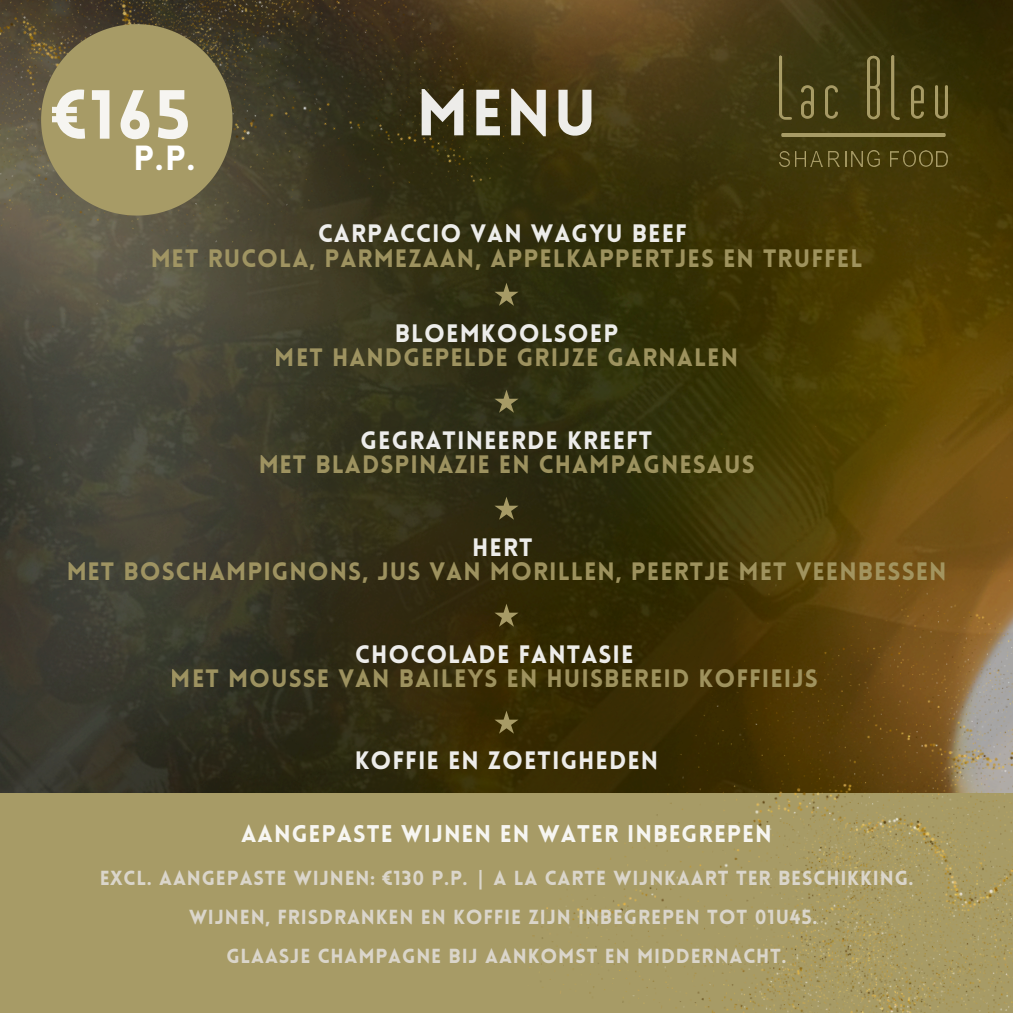
<style>
.page{position:relative;width:1013px;height:1013px;background:#fff}
.page>*{position:absolute;margin:0;border:0;box-sizing:border-box;transform-origin:0 0}
.t1{font:900 67.88px "Lovelo";color:#fefefe}
.t2{font:900 63.75px "Lovelo";color:#fefefe}
.t3{font:900 34.12px "Lovelo";color:#fff}
.t4{font:900 24.62px "Lovelo";letter-spacing:.04em;color:#a79b66}
.t5{font:900 24.62px "Lovelo";letter-spacing:.04em;color:#fefefe}
.t6{font:900 23.62px "Lovelo";letter-spacing:.04em;color:#fefefe}
.t7{font:900 19.88px/39.4px "Lovelo";letter-spacing:.04em;color:#dfdbd4;text-align:center}
.s1{font-family:"Noto Sans";font-weight:700}
</style>
<div class="page">
<img style="left:0;top:0;width:1012px;height:793px">
<svg style="left:494px;top:603px;width:24px;height:23px"></svg>
<svg style="left:494px;top:710px;width:24px;height:23px"></svg>
<img style="left:0;top:0;width:539px;height:574px">
<svg style="left:41px;top:24px;width:191px;height:191px;background:#958a5c"></svg>
<div style="left:0;top:793px;width:1012px;height:219px;background:#a79b66"></div>
<img style="left:524px;top:366px;width:488px;height:646px">
<img style="left:779px;top:151px;width:10px;height:15px">
<img style="left:779px;top:56px;width:12px;height:63px">
<img style="left:795px;top:151px;width:10px;height:15px">
<img style="left:801px;top:86px;width:12px;height:33px">
<img style="left:810px;top:151px;width:12px;height:15px">
<img style="left:825px;top:86px;width:12px;height:33px">
<img style="left:828px;top:151px;width:11px;height:15px">
<svg style="left:845px;top:151px;width:1px;height:15px"></svg>
<img style="left:852px;top:151px;width:10px;height:15px">
<img style="left:867px;top:151px;width:12px;height:15px">
<img style="left:867px;top:56px;width:12px;height:63px">
<img style="left:890px;top:151px;width:8px;height:15px">
<img style="left:891px;top:56px;width:8px;height:63px">
<img style="left:903px;top:151px;width:12px;height:15px">
<img style="left:911px;top:86px;width:12px;height:33px">
<img style="left:919px;top:151px;width:13px;height:15px">
<img style="left:779px;top:134px;width:168px;height:3px">
<img style="left:935px;top:86px;width:12px;height:33px">
<img style="left:936px;top:151px;width:11px;height:15px">
<h1 class="t1" style="left:52px;top:88px;width:140px">€165</h1>
<h2 class="t2" style="left:416px;top:87px;width:181px">MENU</h2>
<p class="t3" style="left:133px;top:144px;width:64px">P.P.</p>
<p class="t5" style="left:318px;top:223px;width:370px">CARPACCIO VAN WAGYU BEEF</p>
<p class="t4" style="left:150px;top:248px;width:713px">MET RUCOLA, PARMEZAAN, APPELKAPPERTJES EN TRUFFEL</p>
<p class="t5" style="left:395px;top:323px;width:225px">BLOEMKOOLSOEP</p>
<p class="t4" style="left:275px;top:348px;width:464px">MET HANDGEPELDE GRIJZE GARNALEN</p>
<p class="t5" style="left:360px;top:430px;width:293px">GEGRATINEERDE KREEFT</p>
<p class="t4" style="left:258px;top:455px;width:498px">MET BLADSPINAZIE EN CHAMPAGNESAUS</p>
<p class="t5" style="left:472px;top:537px;width:62px">HERT</p>
<p class="t4" style="left:66px;top:561px;width:881px">MET BOSCHAMPIGNONS, JUS VAN MORILLEN, PEERTJE MET VEENBESSEN</p>
<p class="t5" style="left:355px;top:644px;width:280px">CHOCOLADE FANTASIE</p>
<p class="t4" style="left:171px;top:668px;width:648px">MET MOUSSE VAN BAILEYS EN HUISBEREID KOFFIEIJS</p>
<p class="t5" style="left:354px;top:751px;width:305px">KOFFIE EN ZOETIGHEDEN</p>
<p class="t6" style="left:241px;top:824px;width:532px">AANGEPASTE WIJNEN EN WATER INBEGREPEN</p>
<p class="t7" style="left:99px;top:860px;width:816px">EXCL. AANGEPASTE WIJNEN: €130 P.P. <span class="s1">|</span> A LA CARTE WIJNKAART TER BESCHIKKING.<br>WIJNEN, FRISDRANKEN EN KOFFIE ZIJN INBEGREPEN TOT 01U45.<br>GLAASJE CHAMPAGNE BIJ AANKOMST EN MIDDERNACHT.</p>
</div>
